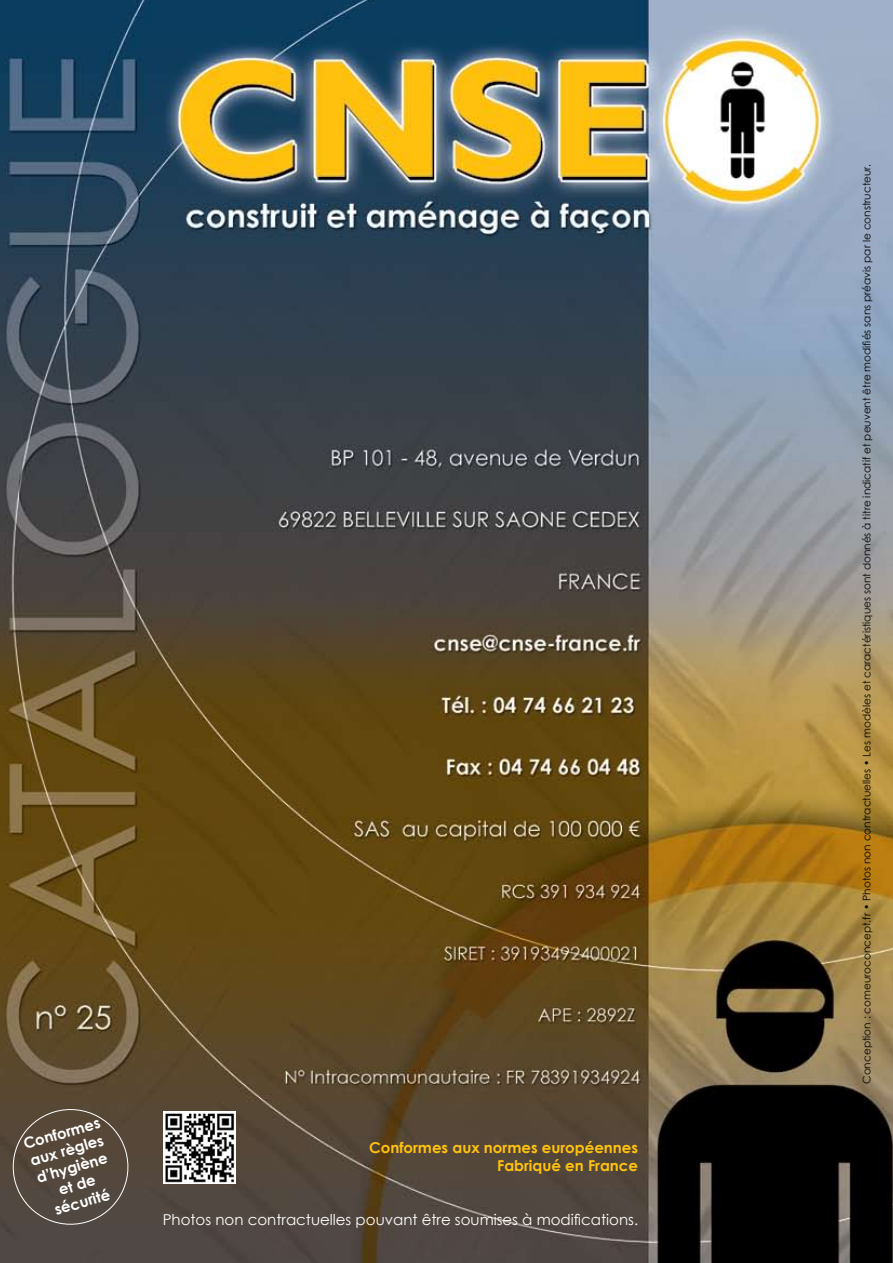
<style>
.page{position:relative;width:893px;height:1263px;background:#fff}
.page>*{position:absolute;margin:0;border:0;box-sizing:border-box;transform-origin:0 0}
.t1{font:15px "Century Gothic";color:#fff}
.t2{font:700 15px/18px "Century Gothic";color:#ffc20e;text-align:right}
.t3{font:700 15px/18px "Century Gothic";color:#fff;text-align:center}
.t4{font:10.5px "Century Gothic";color:#000}
</style>
<div class="page">
<img style="left:0;top:0;width:893px;height:1263px">
<svg style="left:7px;top:1103px;width:128px;height:128px;background:#574b40"></svg>
<img style="left:163px;top:1111px;width:72px;height:73px">
<h1 class="t3" style="left:21px;top:1135px;width:82px;rotate:-16deg">Conformes aux règle s d’hygiène et de sécurité</h1>
<h1 class="t2" style="left:369px;top:1138px;width:271px">Conformes aux normes européennes<br>Fabriqué en France</h1>
<h1 class="t1" style="left:163px;top:1210px;width:477px">Photos non contractuelles pouvant être soumises à modifications.</h1>
<p class="t4" style="left:860px;top:1084px;width:921px;rotate:-90deg">Conception : comeuroconcept.fr • Photos non contractuelles • Les modèles et caractéristiques sont donnés à titre indicatif et peuvent être modifiés sans préavis par le constructeur.</p>
</div>
